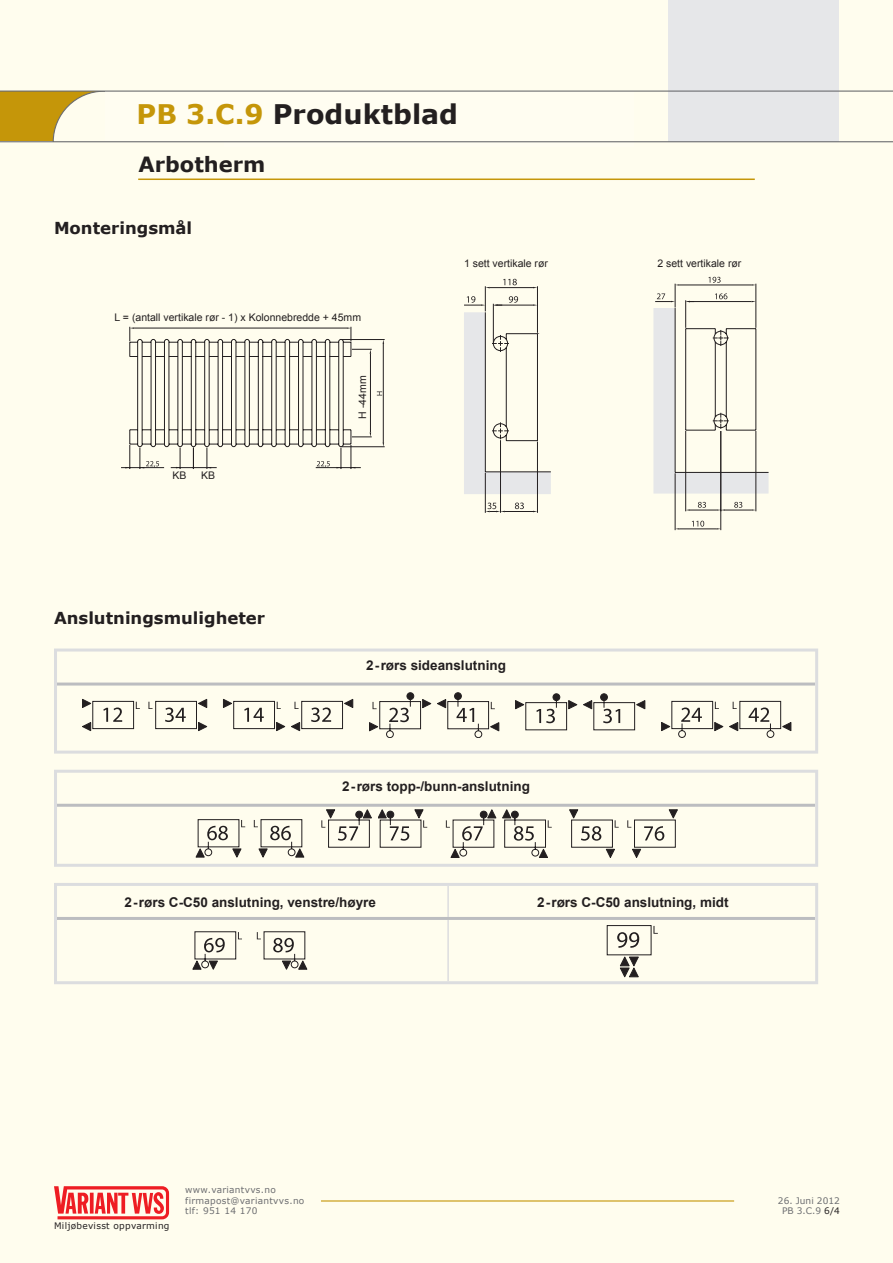
<style>
.page{position:relative;width:893px;height:1263px;background:#fffdee}
.page>*{position:absolute;margin:0;border:0;box-sizing:border-box;transform-origin:0 0}
.t1{font:700 27px "Verdana";color:#231f20}
.t2{font:700 21px "Verdana";color:#231f20}
.t3{font:700 16.5px "Verdana";color:#231f20}
.t4{font:700 13.5px "Arial";color:#231f20}
.t5{font:10.5px "Arial";color:#231f20}
.t6{font:9px/10.8px "Verdana";letter-spacing:.03em;color:#6c6d70}
.t7{font:9px "Verdana";letter-spacing:.03em;color:#231f20}
.t8{font:9px/10.8px "Verdana";color:#6c6d70;text-align:center}
.s1{color:#c59609}
.s2{color:#231f20}
</style>
<div class="page">
<hr style="left:321px;top:1200px;width:413px;height:1px;background:#c59609">
<svg style="left:54px;top:1186px;width:115px;height:33px"></svg>
<div style="left:669px;top:0;width:170px;height:142px;background:#e6e7e9"></div>
<div style="left:0;top:92px;width:155px;height:49px;background:#c59609"></div>
<div style="left:53px;top:91px;width:102px;height:102px;background:#fffdee;border-radius:50%"></div>
<div style="left:105px;top:92px;width:528px;height:55px;background:#fffdf1"></div>
<hr style="left:0;top:141px;width:893px;height:1px;background:#6c6d70">
<hr style="left:0;top:91px;width:893px;height:1px;background:#6c6d70">
<hr style="left:138px;top:178px;width:617px;height:2px;background:#c59609">
<hr style="left:342px;top:446px;width:43px;height:1px;background:#231f20">
<hr style="left:342px;top:339px;width:43px;height:1px;background:#231f20">
<hr style="left:121px;top:467px;width:43px;height:1px;background:#231f20">
<svg style="left:125px;top:327px;width:259px;height:142px"></svg>
<hr style="left:500px;top:440px;width:1px;height:73px;background:#231f20">
<hr style="left:485px;top:473px;width:1px;height:40px;background:#231f20">
<hr style="left:537px;top:441px;width:1px;height:72px;background:#231f20">
<svg style="left:485px;top:503px;width:52px;height:9px"></svg>
<svg style="left:464px;top:279px;width:87px;height:215px"></svg>
<hr style="left:485px;top:471px;width:66px;height:1px;background:#231f20">
<hr style="left:485px;top:312px;width:1px;height:160px;background:#231f20">
<svg style="left:692px;top:521px;width:12px;height:6px"></svg>
<hr style="left:720px;top:431px;width:1px;height:99px;background:#231f20">
<hr style="left:675px;top:473px;width:1px;height:57px;background:#231f20">
<hr style="left:679px;top:529px;width:37px;height:1px;background:#231f20">
<hr style="left:685px;top:431px;width:1px;height:80px;background:#231f20">
<hr style="left:756px;top:431px;width:1px;height:80px;background:#231f20">
<svg style="left:686px;top:502px;width:70px;height:9px"></svg>
<svg style="left:653px;top:277px;width:115px;height:216px"></svg>
<hr style="left:675px;top:472px;width:93px;height:1px;background:#231f20">
<hr style="left:675px;top:308px;width:1px;height:164px;background:#231f20">
<hr style="left:447px;top:886px;width:2px;height:31px;background:#dcdddf">
<hr style="left:447px;top:920px;width:2px;height:61px;background:#dcdddf">
<hr style="left:57px;top:682px;width:391px;height:3px;background:#bcbdc0">
<hr style="left:448px;top:682px;width:196px;height:3px;background:#bcbdc0">
<hr style="left:644px;top:682px;width:171px;height:3px;background:#bcbdc0">
<hr style="left:57px;top:804px;width:391px;height:3px;background:#bcbdc0">
<hr style="left:448px;top:804px;width:196px;height:3px;background:#bcbdc0">
<hr style="left:644px;top:804px;width:171px;height:3px;background:#bcbdc0">
<hr style="left:57px;top:917px;width:391px;height:3px;background:#bcbdc0">
<hr style="left:448px;top:917px;width:196px;height:3px;background:#bcbdc0">
<hr style="left:644px;top:917px;width:171px;height:3px;background:#bcbdc0">
<hr style="left:54px;top:648px;width:394px;height:3px;background:#dcdddf">
<hr style="left:54px;top:651px;width:3px;height:33px;background:#dcdddf">
<hr style="left:448px;top:648px;width:196px;height:3px;background:#dcdddf">
<hr style="left:644px;top:648px;width:174px;height:3px;background:#dcdddf">
<hr style="left:815px;top:651px;width:3px;height:33px;background:#dcdddf">
<hr style="left:54px;top:684px;width:3px;height:67px;background:#dcdddf">
<hr style="left:815px;top:684px;width:3px;height:67px;background:#dcdddf">
<hr style="left:54px;top:751px;width:394px;height:3px;background:#dcdddf">
<hr style="left:448px;top:751px;width:196px;height:3px;background:#dcdddf">
<hr style="left:644px;top:751px;width:174px;height:3px;background:#dcdddf">
<hr style="left:54px;top:770px;width:394px;height:3px;background:#dcdddf">
<hr style="left:54px;top:773px;width:3px;height:32px;background:#dcdddf">
<hr style="left:448px;top:770px;width:196px;height:3px;background:#dcdddf">
<hr style="left:644px;top:770px;width:174px;height:3px;background:#dcdddf">
<hr style="left:815px;top:773px;width:3px;height:32px;background:#dcdddf">
<hr style="left:54px;top:805px;width:3px;height:59px;background:#dcdddf">
<hr style="left:815px;top:805px;width:3px;height:59px;background:#dcdddf">
<hr style="left:54px;top:864px;width:394px;height:3px;background:#dcdddf">
<hr style="left:448px;top:864px;width:196px;height:3px;background:#dcdddf">
<hr style="left:644px;top:864px;width:174px;height:3px;background:#dcdddf">
<hr style="left:54px;top:883px;width:394px;height:3px;background:#dcdddf">
<hr style="left:54px;top:886px;width:3px;height:32px;background:#dcdddf">
<hr style="left:448px;top:883px;width:196px;height:3px;background:#dcdddf">
<hr style="left:644px;top:883px;width:174px;height:3px;background:#dcdddf">
<hr style="left:815px;top:886px;width:3px;height:32px;background:#dcdddf">
<hr style="left:54px;top:918px;width:3px;height:63px;background:#dcdddf">
<hr style="left:815px;top:918px;width:3px;height:63px;background:#dcdddf">
<hr style="left:54px;top:981px;width:394px;height:3px;background:#dcdddf">
<hr style="left:448px;top:981px;width:196px;height:3px;background:#dcdddf">
<hr style="left:644px;top:981px;width:174px;height:3px;background:#dcdddf">
<svg style="left:82px;top:699px;width:9px;height:8px"></svg>
<svg style="left:82px;top:722px;width:9px;height:9px"></svg>
<div style="left:93px;top:701px;width:41px;height:28px;border:1px solid #231f20"></div>
<svg style="left:103px;top:707px;width:19px;height:15px"></svg>
<svg style="left:198px;top:722px;width:9px;height:9px"></svg>
<svg style="left:198px;top:699px;width:9px;height:9px"></svg>
<div style="left:155px;top:701px;width:42px;height:28px;border:1px solid #231f20"></div>
<svg style="left:148px;top:702px;width:5px;height:7px"></svg>
<svg style="left:165px;top:707px;width:21px;height:15px"></svg>
<svg style="left:223px;top:699px;width:9px;height:8px"></svg>
<svg style="left:277px;top:722px;width:8px;height:9px"></svg>
<div style="left:234px;top:701px;width:41px;height:28px;border:1px solid #231f20"></div>
<svg style="left:244px;top:708px;width:20px;height:14px"></svg>
<svg style="left:344px;top:699px;width:9px;height:9px"></svg>
<svg style="left:291px;top:722px;width:9px;height:9px"></svg>
<div style="left:302px;top:701px;width:41px;height:28px;border:1px solid #231f20"></div>
<svg style="left:294px;top:702px;width:5px;height:7px"></svg>
<svg style="left:311px;top:707px;width:20px;height:15px"></svg>
<svg style="left:369px;top:692px;width:62px;height:46px"></svg>
<svg style="left:437px;top:692px;width:62px;height:46px"></svg>
<svg style="left:515px;top:694px;width:62px;height:36px"></svg>
<svg style="left:583px;top:694px;width:62px;height:36px"></svg>
<svg style="left:661px;top:701px;width:62px;height:37px"></svg>
<svg style="left:729px;top:701px;width:62px;height:37px"></svg>
<svg style="left:196px;top:819px;width:49px;height:38px"></svg>
<svg style="left:254px;top:819px;width:50px;height:38px"></svg>
<svg style="left:321px;top:810px;width:50px;height:37px"></svg>
<svg style="left:378px;top:810px;width:49px;height:37px"></svg>
<svg style="left:446px;top:810px;width:50px;height:47px"></svg>
<svg style="left:503px;top:810px;width:49px;height:47px"></svg>
<svg style="left:569px;top:810px;width:9px;height:8px"></svg>
<svg style="left:606px;top:849px;width:9px;height:8px"></svg>
<div style="left:571px;top:820px;width:42px;height:27px;border:1px solid #231f20"></div>
<svg style="left:615px;top:820px;width:4px;height:8px"></svg>
<svg style="left:581px;top:826px;width:20px;height:15px"></svg>
<svg style="left:669px;top:810px;width:8px;height:8px"></svg>
<svg style="left:632px;top:849px;width:9px;height:8px"></svg>
<svg style="left:627px;top:820px;width:4px;height:8px"></svg>
<svg style="left:644px;top:826px;width:20px;height:15px"></svg>
<svg style="left:193px;top:931px;width:49px;height:38px"></svg>
<svg style="left:257px;top:931px;width:50px;height:38px"></svg>
<svg style="left:620px;top:957px;width:18px;height:20px"></svg>
<div style="left:607px;top:925px;width:44px;height:30px;border:1px solid #231f20"></div>
<svg style="left:653px;top:926px;width:5px;height:8px"></svg>
<svg style="left:617px;top:932px;width:22px;height:16px"></svg>
<h1 class="t1" style="left:137px;top:95px;width:323px"><span class="s1">PB 3.C.9</span> Produktblad</h1>
<h2 class="t2" style="left:138px;top:150px;width:128px">Arbotherm</h2>
<p class="t3" style="left:54px;top:216px;width:140px">Monteringsmål</p>
<p class="t5" style="left:115px;top:310px;width:248px">L = (antall vertikale rør - 1) x Kolonnebredde + 45mm</p>
<p class="t5" style="left:173px;top:468px;width:16px">KB</p>
<p class="t5" style="left:201px;top:468px;width:16px">KB</p>
<p class="t3" style="left:54px;top:606px;width:213px">Anslutningsmuligheter</p>
<p class="t5" style="left:356px;top:419px;width:45px;rotate:-90deg">H -44mm</p>
<p class="t5" style="left:464px;top:256px;width:86px">1 sett vertikale rør</p>
<p class="t5" style="left:657px;top:256px;width:86px">2 sett vertikale rør</p>
<p class="t4" style="left:366px;top:656px;width:141px">2-rørs sideanslutning</p>
<p class="t4" style="left:342px;top:778px;width:189px">2-rørs topp-/bunn-anslutning</p>
<p class="t4" style="left:124px;top:893px;width:253px">2-rørs C-C50 anslutning, venstre/høyre</p>
<p class="t4" style="left:537px;top:893px;width:193px">2-rørs C-C50 anslutning, midt</p>
<p class="t7" style="left:54px;top:1219px;width:117px">Miljøbevisst oppvarming</p>
<p class="t6" style="left:185px;top:1184px;width:121px">www.variantvvs.no firmapost@variantvvs.no tlf: 951 14 170</p>
<p class="t8" style="left:778px;top:1195px;width:63px">26. Juni 2012<br>PB 3.C.9 <span class="s2">6/4</span></p>
</div>
